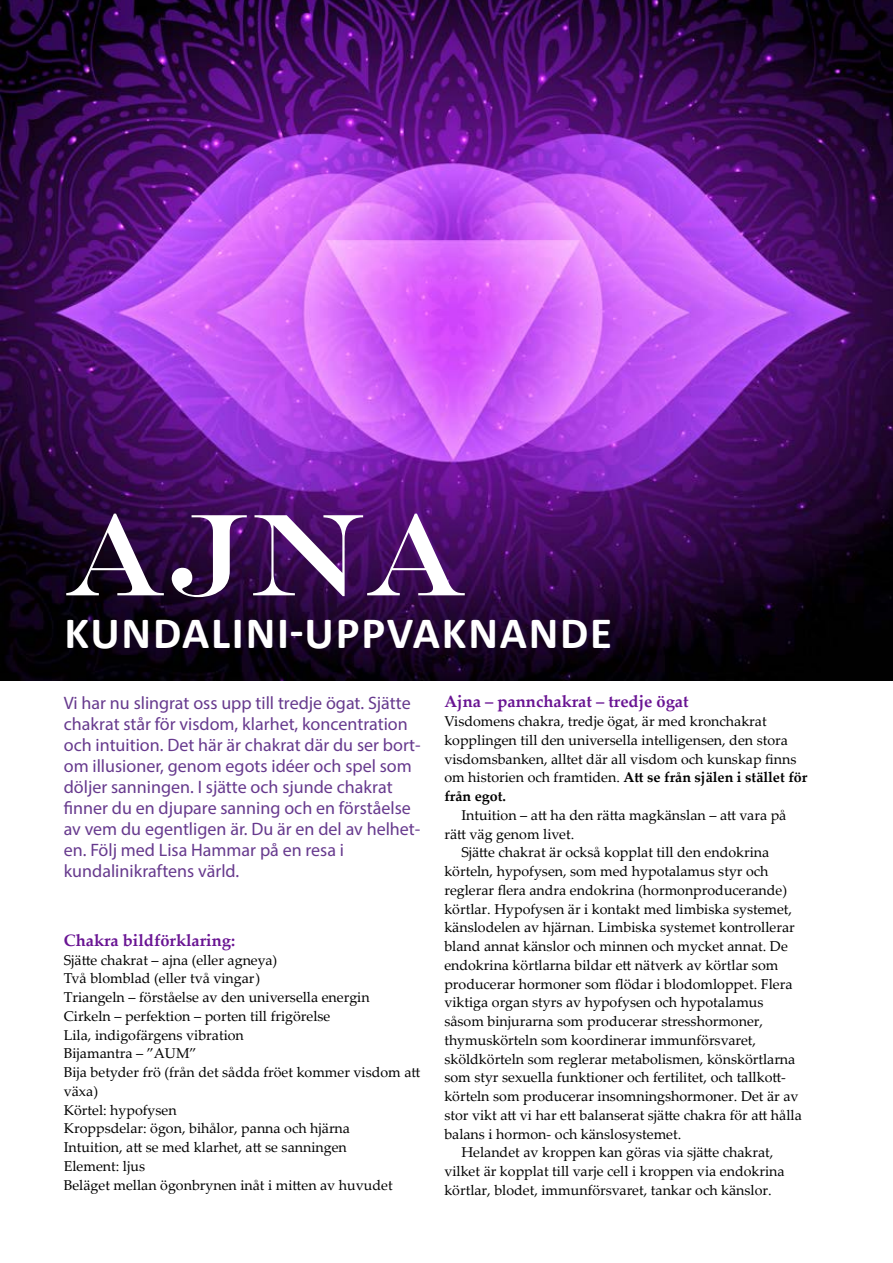
<style>
.page{position:relative;width:893px;height:1263px;background:#fff}
.page>*{position:absolute;margin:0;border:0;box-sizing:border-box;transform-origin:0 0}
.t1{font:117.45px "Engravers";color:#fff}
.t2{font:700 45px "Calibri";letter-spacing:.04em;color:#fff}
.t3{font:18px/21px "Myriad Pro";color:#673a8e}
.t4{font:700 16.5px "Palatino Linotype";color:#691493}
.t5{font:14.25px/18.8px "Palatino Linotype";color:#000}
.s1{font-weight:700}
</style>
<div class="page">
<img style="left:0;top:0;width:893px;height:680px">
<h1 class="t1" style="left:64px;top:485px;width:405px">AJNA</h1>
<h2 class="t2" style="left:65px;top:602px;width:549px">KUNDALINI-UPPVAKNANDE</h2>
<p class="t3" style="left:64px;top:692px;width:358px">Vi har nu slingrat oss upp till tredje ögat. Sjätte chakrat står för visdom, klarhet, koncentration och intuition. Det här är chakrat där du ser bort&shy;om illusioner, genom egots idéer och spel som döljer sanningen. I sjätte och sjunde chakrat finner du en djupare sanning och en förståelse av vem du egentligen är. Du är en del av helhet&shy;en. Följ med Lisa Hammar på en resa i kundalinikraftens värld.</p>
<p class="t4" style="left:64px;top:928px;width:173px">Chakra bildförklaring:</p>
<p class="t5" style="left:64px;top:950px;width:358px">Sjätte chakrat – ajna (eller agneya)<br>Två blomblad (eller två vingar)<br>Triangeln – förståelse av den universella energin<br>Cirkeln – perfektion – porten till frigörelse<br>Lila, indigofärgens vibration<br>Bijamantra – ”AUM”<br>Bija betyder frö (från det sådda fröet kommer visdom att växa)<br>Körtel: hypofysen<br>Kroppsdelar: ögon, bihålor, panna och hjärna<br>Intuition, att se med klarhet, att se sanningen<br>Element: ljus<br>Beläget mellan ögonbrynen inåt i mitten av huvudet</p>
<p class="t4" style="left:444px;top:690px;width:246px">Ajna – pannchakrat – tredje ögat</p>
<p class="t5" style="left:444px;top:711px;width:365px">Visdomens chakra, tredje ögat, är med kronchakrat kopplingen till den universella intelligensen, den stora visdomsbanken, alltet där all visdom och kunskap finns om historien och framtiden. <span class="s1">Att se från själen i stället för från egot.</span></p>
<p class="t5" style="left:444px;top:805px;width:344px;text-indent:17px">Intuition – att ha den rätta magkänslan – att vara på rätt väg genom livet.</p>
<p class="t5" style="left:461px;top:843px;width:309px">Sjätte chakrat är också kopplat till den endokrina</p>
<p class="t5" style="left:444px;top:861px;width:326px">körteln, hypofysen, som med hypotalamus styr och</p>
<p class="t5" style="left:444px;top:880px;width:344px">reglerar flera andra endokrina (hormonproducerande)</p>
<p class="t5" style="left:444px;top:899px;width:349px">körtlar. Hypofysen är i kontakt med limbiska systemet,</p>
<p class="t5" style="left:444px;top:918px;width:352px">känslodelen av hjärnan. Limbiska systemet kontrollerar</p>
<p class="t5" style="left:444px;top:936px;width:345px">bland annat känslor och minnen och mycket annat. De</p>
<p class="t5" style="left:444px;top:955px;width:335px">endokrina körtlarna bildar ett nätverk av körtlar som</p>
<p class="t5" style="left:444px;top:974px;width:350px">producerar hormoner som flödar i blodomloppet. Flera</p>
<p class="t5" style="left:444px;top:993px;width:321px">viktiga organ styrs av hypofysen och hypotalamus</p>
<p class="t5" style="left:444px;top:1011px;width:320px">såsom binjurarna som producerar stresshormoner,</p>
<p class="t5" style="left:444px;top:1030px;width:313px">thymuskörteln som koordinerar immunförsvaret,</p>
<p class="t5" style="left:444px;top:1049px;width:353px">sköldkörteln som reglerar metabolismen, könskörtlarna</p>
<p class="t5" style="left:444px;top:1068px;width:343px">som styr sexuella funktioner och fertilitet, och tallkott-</p>
<p class="t5" style="left:444px;top:1086px;width:356px">körteln som producerar insomningshormoner. Det är av</p>
<p class="t5" style="left:444px;top:1105px;width:359px">stor vikt att vi har ett balanserat sjätte chakra för att hålla</p>
<p class="t5" style="left:444px;top:1124px;width:238px">balans i hormon- och känslosystemet.</p>
<p class="t5" style="left:461px;top:1143px;width:314px">Helandet av kroppen kan göras via sjätte chakrat,</p>
<p class="t5" style="left:444px;top:1161px;width:342px">vilket är kopplat till varje cell i kroppen via endokrina</p>
<p class="t5" style="left:444px;top:1180px;width:329px">körtlar, blodet, immunförsvaret, tankar och känslor.</p>
</div>
